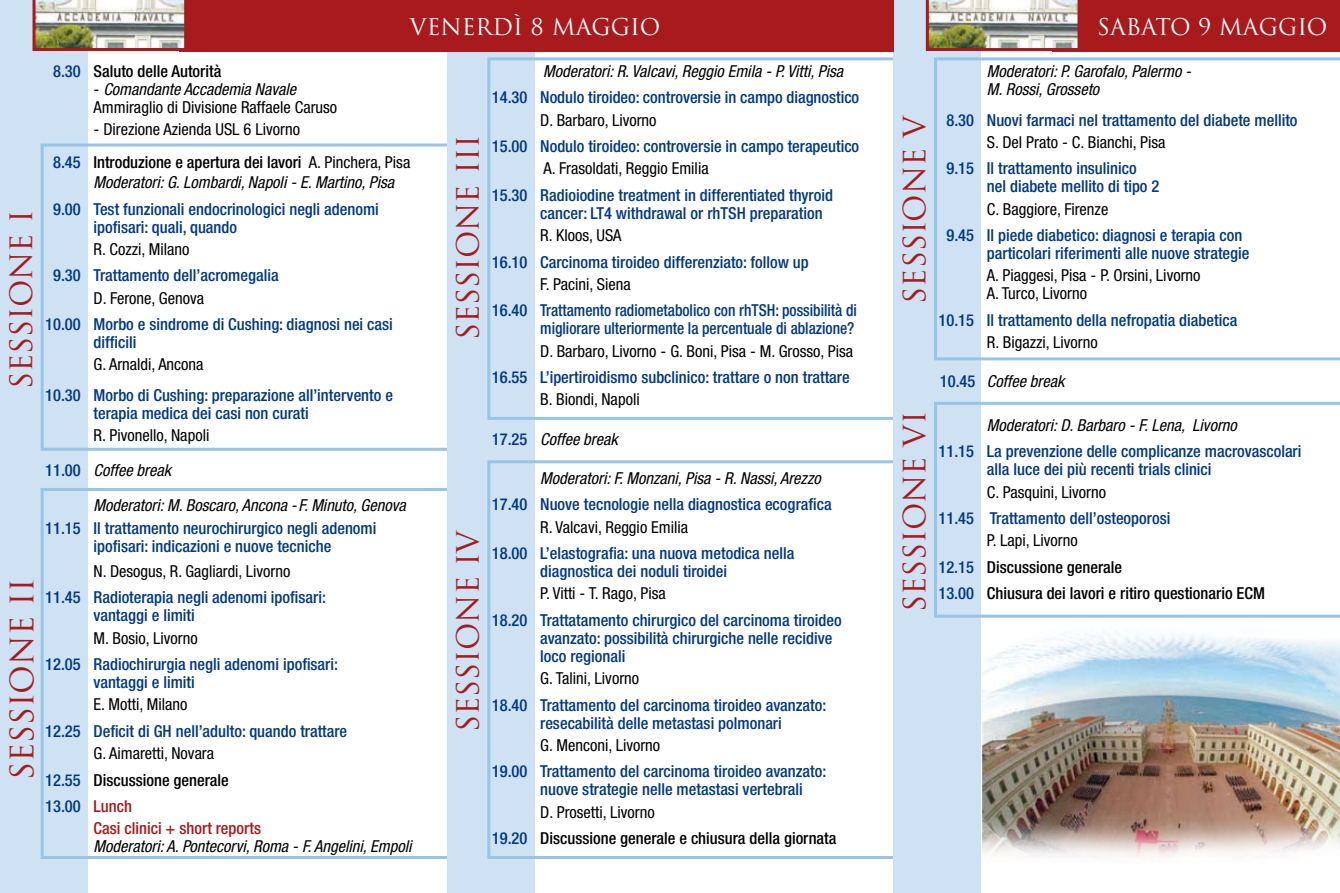
<style>
.page{position:relative;width:1340px;height:893px;background:#fff}
.page>*{position:absolute;margin:0;border:0;box-sizing:border-box;transform-origin:0 0}
.t1{font:31.5px "Trajan";color:#a81a1c}
.t2{font:30px "Trajan";color:#a81a1c}
.t3{font:22.5px "Trajan";color:#fff}
.t4{font:500 condensed 16.5px/18px "Helvetica Neue";color:#003882}
.t5{font:condensed 16.5px/18px "Helvetica Neue";color:#000}
.t6{font:italic condensed 16.5px/18px "Helvetica Neue";color:#000}
.t7{font:500 condensed 16.5px/26.5px "Helvetica Neue";color:#000}
.t8{font:500 condensed 16.5px "Helvetica Neue";color:#a81a1c}
.s1{font-weight:500;font-style:normal;color:#003882}
.s2{font-weight:400}
.s3{color:#003882}
.s4{font-style:italic}
.s5{font-weight:500;color:#003882}
.s6{font-weight:500}
.s7{color:#a81a1c}
</style>
<div class="page">
<img style="left:982px;top:632px;width:357px;height:225px">
<div style="left:0;top:0;width:88px;height:893px;background:#cfe2f3"></div>
<div style="left:41px;top:144px;width:422px;height:307px;border:3px solid #96c5e6"></div>
<div style="left:41px;top:488px;width:422px;height:371px;border:3px solid #96c5e6"></div>
<div style="left:446px;top:0;width:88px;height:893px;background:#cfe2f3"></div>
<div style="left:487px;top:57px;width:422px;height:363px;border:3px solid #96c5e6"></div>
<div style="left:487px;top:460px;width:422px;height:399px;border:3px solid #96c5e6"></div>
<div style="left:893px;top:0;width:88px;height:893px;background:#cfe2f3"></div>
<div style="left:179px;top:0;width:714px;height:51px;background:#a81a1c"></div>
<img style="left:33px;top:0;width:152px;height:51px">
<svg style="left:934px;top:57px;width:405px;height:303px"></svg>
<div style="left:1052px;top:0;width:287px;height:51px;background:#a81a1c"></div>
<img style="left:925px;top:0;width:153px;height:51px">
<svg style="left:934px;top:402px;width:405px;height:216px"></svg>
<h2 class="t2" style="left:3px;top:389px;width:181px;rotate:-90deg">SESSIONE I</h2>
<h1 class="t1" style="left:3px;top:780px;width:203px;rotate:-90deg">SESSIONE II</h1>
<h3 class="t3" style="left:410px;top:13px;width:252px">VENERDÌ 8 MAGGIO</h3>
<p class="t6" style="left:543px;top:62px;width:301px">Moderatori: R. Valcavi, Reggio Emila - P. Vitti, Pisa</p>
<p class="t4" style="left:492px;top:88px;width:369px">14.30 Nodulo tiroideo: controversie in campo diagnostico</p>
<p class="t5" style="left:540px;top:111px;width:118px">D. Barbaro, Livorno</p>
<p class="t4" style="left:492px;top:137px;width:369px">15.00 Nodulo tiroideo: controversie in campo terapeutico</p>
<p class="t5" style="left:543px;top:159px;width:167px">A. Frasoldati, Reggio Emilia</p>
<p class="t4" style="left:540px;top:186px;width:294px;text-indent:-48px">15.30 Radioiodine treatment in differentiated thyroid cancer: LT4 withdrawal or rhTSH preparation</p>
<p class="t5" style="left:540px;top:226px;width:83px">R. Kloos, USA</p>
<p class="t4" style="left:492px;top:252px;width:318px">16.10 Carcinoma tiroideo differenziato: follow up</p>
<p class="t5" style="left:540px;top:275px;width:92px">F. Pacini, Siena</p>
<p class="t4" style="left:492px;top:301px;width:366px;text-align:right">16.40 Trattamento radiometabolico con rhTSH: possibilità di migliorare ulteriormente la percentuale di ablazione?</p>
<p class="t5" style="left:540px;top:342px;width:314px">D. Barbaro, Livorno - G. Boni, Pisa - M. Grosso, Pisa</p>
<p class="t4" style="left:492px;top:368px;width:359px">16.55 L’ipertiroidismo subclinico: trattare o non trattare</p>
<p class="t5" style="left:540px;top:390px;width:101px">B. Biondi, Napoli</p>
<p class="t6" style="left:492px;top:430px;width:127px"><span class="s1">17.25</span> Coffee break</p>
<p class="t6" style="left:540px;top:469px;width:282px">Moderatori: F. Monzani, Pisa - R. Nassi, Arezzo</p>
<p class="t4" style="left:492px;top:495px;width:341px">17.40 Nuove tecnologie nella diagnostica ecografica</p>
<p class="t5" style="left:540px;top:518px;width:149px">R. Valcavi, Reggio Emilia</p>
<p class="t4" style="left:540px;top:544px;width:256px;text-indent:-48px">18.00 L’elastografia: una nuova metodica nella diagnostica dei noduli tiroidei</p>
<p class="t5" style="left:540px;top:584px;width:127px">P. Vitti - T. Rago, Pisa</p>
<p class="t4" style="left:540px;top:611px;width:303px;text-indent:-48px">18.20 Trattatamento chirurgico del carcinoma tiroideo avanzato: possibilità chirurgiche nelle recidive loco regionali</p>
<p class="t5" style="left:540px;top:669px;width:100px">G. Talini, Livorno</p>
<p class="t4" style="left:492px;top:696px;width:336px;text-align:center">18.40 Trattamento del carcinoma tiroideo avanzato: resecabilità delle metastasi polmonari</p>
<p class="t5" style="left:540px;top:736px;width:121px">G. Menconi, Livorno</p>
<p class="t4" style="left:540px;top:762px;width:287px;text-indent:-48px">19.00 Trattamento del carcinoma tiroideo avanzato: nuove strategie nelle metastasi vertebrali</p>
<p class="t7" style="left:492px;top:798px;width:346px;text-indent:48px"><span class="s2">D. Prosetti, Livorno<br></span><span class="s3">19.20</span> Discussione generale e chiusura della giornata</p>
<p class="t7" style="left:53px;top:57px;width:170px"><span class="s3">8.30</span> Saluto delle Autorità</p>
<p class="t5" style="left:94px;top:80px;width:245px">- <span class="s4">Comandante Accademia Navale<br></span>Ammiraglio di Divisione Raffaele Caruso</p>
<p class="t5" style="left:53px;top:113px;width:359px;line-height:32.8px;text-indent:40px">- Direzione Azienda USL 6 Livorno<br><span class="s5">8.45</span> <span class="s6">Introduzione e apertura dei lavori</span> A. Pinchera, Pisa</p>
<p class="t6" style="left:94px;top:173px;width:302px">Moderatori: G. Lombardi, Napoli - E. Martino, Pisa</p>
<p class="t4" style="left:94px;top:199px;width:287px;text-indent:-40px">9.00 Test funzionali endocrinologici negli adenomi ipofisari: quali, quando</p>
<p class="t5" style="left:94px;top:240px;width:97px">R. Cozzi, Milano</p>
<p class="t4" style="left:53px;top:266px;width:227px">9.30 Trattamento dell’acromegalia</p>
<p class="t5" style="left:94px;top:289px;width:112px">D. Ferone, Genova</p>
<p class="t4" style="left:94px;top:315px;width:301px;text-indent:-48px">10.00 Morbo e sindrome di Cushing: diagnosi nei casi difficili</p>
<p class="t5" style="left:94px;top:355px;width:111px">G. Arnaldi, Ancona</p>
<p class="t4" style="left:94px;top:386px;width:301px;text-indent:-48px">10.30 Morbo di Cushing: preparazione all’intervento e terapia medica dei casi non curati</p>
<p class="t5" style="left:45px;top:418px;width:166px;line-height:35px;text-indent:48px">R. Pivonello, Napoli<br><span class="s5">11.00</span> <span class="s4">Coffee break</span></p>
<p class="t6" style="left:94px;top:496px;width:314px">Moderatori: M. Boscaro, Ancona - F. Minuto, Genova</p>
<p class="t4" style="left:45px;top:519px;width:333px;text-align:center">11.15 Il trattamento neurochirurgico negli adenomi ipofisari: indicazioni e nuove tecniche</p>
<p class="t5" style="left:94px;top:562px;width:198px">N. Desogus, R. Gagliardi, Livorno</p>
<p class="t4" style="left:94px;top:588px;width:234px;text-indent:-48px">11.45 Radioterapia negli adenomi ipofisari: vantaggi e limiti</p>
<p class="t5" style="left:94px;top:629px;width:106px">M. Bosio, Livorno</p>
<p class="t4" style="left:94px;top:655px;width:246px;text-indent:-48px">12.05 Radiochirurgia negli adenomi ipofisari: vantaggi e limiti</p>
<p class="t5" style="left:94px;top:695px;width:95px">E. Motti, Milano</p>
<p class="t4" style="left:45px;top:722px;width:303px">12.25 Deficit di GH nell’adulto: quando trattare</p>
<p class="t7" style="left:45px;top:740px;width:185px;text-indent:48px"><span class="s2">G. Aimaretti, Novara<br></span><span class="s3">12.55</span> Discussione generale<br><span class="s3">13.00</span> <span class="s7">Lunch</span></p>
<p class="t8" style="left:94px;top:819px;width:169px">Casi clinici + short reports</p>
<p class="t6" style="left:94px;top:837px;width:319px">Moderatori: A. Pontecorvi, Roma - F. Angelini, Empoli</p>
<h2 class="t2" style="left:450px;top:340px;width:207px;rotate:-90deg">SESSIONE III</h2>
<h2 class="t2" style="left:450px;top:732px;width:204px;rotate:-90deg">SESSIONE IV</h2>
<h2 class="t2" style="left:896px;top:304px;width:191px;rotate:-90deg">SESSIONE V</h2>
<h2 class="t2" style="left:896px;top:612px;width:203px;rotate:-90deg">SESSIONE VI</h2>
<h3 class="t3" style="left:1097px;top:13px;width:231px">SABATO 9 MAGGIO</h3>
<p class="t6" style="left:986px;top:62px;width:206px">Moderatori: P. Garofalo, Palermo -<br>M. Rossi, Grosseto</p>
<p class="t4" style="left:946px;top:110px;width:353px">8.30 Nuovi farmaci nel trattamento del diabete mellito</p>
<p class="t5" style="left:986px;top:133px;width:180px">S. Del Prato - C. Bianchi, Pisa</p>
<p class="t4" style="left:986px;top:159px;width:174px;text-indent:-40px">9.15 Il trattamento insulinico nel diabete mellito di tipo 2</p>
<p class="t5" style="left:986px;top:200px;width:123px">C. Baggiore, Firenze</p>
<p class="t4" style="left:986px;top:226px;width:264px;text-indent:-40px">9.45 Il piede diabetico: diagnosi e terapia con particolari riferimenti alle nuove strategie</p>
<p class="t5" style="left:986px;top:266px;width:215px">A. Piaggesi, Pisa - P. Orsini, Livorno<br>A. Turco, Livorno</p>
<p class="t4" style="left:938px;top:311px;width:300px">10.15 Il trattamento della nefropatia diabetica</p>
<p class="t5" style="left:986px;top:333px;width:112px">R. Bigazzi, Livorno</p>
<p class="t6" style="left:939px;top:372px;width:126px"><span class="s1">10.45</span> Coffee break</p>
<p class="t6" style="left:986px;top:416px;width:251px">Moderatori: D. Barbaro - F. Lena, Livorno</p>
<p class="t4" style="left:986px;top:442px;width:316px;text-indent:-48px">11.15 La prevenzione delle complicanze macrovascolari alla luce dei più recenti trials clinici</p>
<p class="t5" style="left:986px;top:483px;width:121px">C. Pasquini, Livorno</p>
<p class="t4" style="left:938px;top:509px;width:233px">11.45 Trattamento dell’osteoporosi</p>
<p class="t7" style="left:938px;top:527px;width:328px;text-indent:48px"><span class="s2">P. Lapi, Livorno<br></span><span class="s3">12.15</span> Discussione generale<br><span class="s3">13.00</span> Chiusura dei lavori e ritiro questionario ECM</p>
</div>
